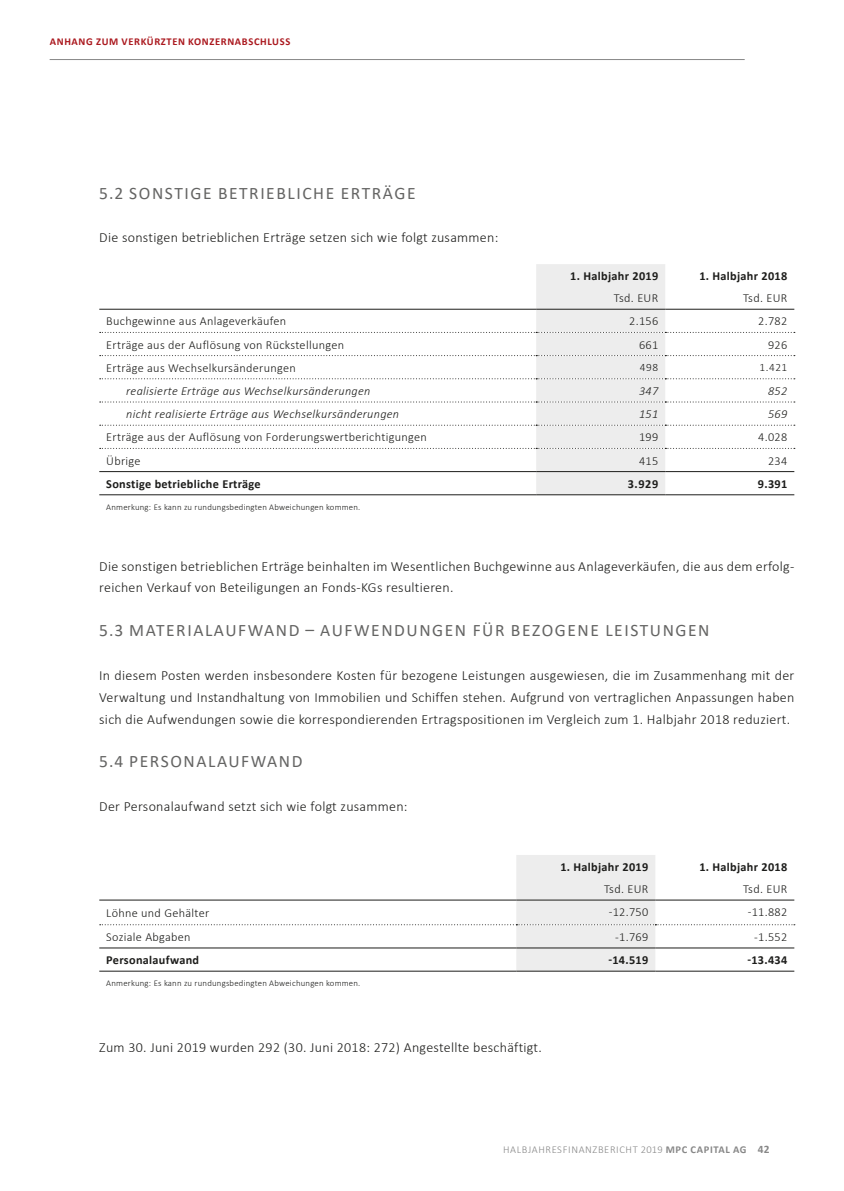
<style>
.page{position:relative;width:844px;height:1191px;background:#fff}
.page>*{position:absolute;margin:0;border:0;box-sizing:border-box;transform-origin:0 0}
.t1{font:17.5px "Calibri";letter-spacing:.09em;color:#646463}
.t2{font:300 14px/21.9px "Calibri";letter-spacing:.02em;color:#1d1d1b}
.t3{font:300 12.25px "Calibri";letter-spacing:.025em;color:#1d1d1b}
.t4{font:700 12.25px "Calibri";letter-spacing:.025em;color:#1d1d1b}
.t5{font:italic 300 12.25px "Calibri";letter-spacing:.025em;color:#1d1d1b}
.t6{font:300 11.2px "Calibri";letter-spacing:.05em;color:#1d1d1b}
.t7{font:300 10.5px "Calibri";letter-spacing:.06em;color:#878787}
.t8{font:700 10.5px "Calibri";letter-spacing:.06em;color:#ab191f}
.t9{font:300 8.75px "Calibri";letter-spacing:.025em;color:#1d1d1b}
.s1{font-weight:700}
.s2{font-weight:700;font-size:11.38px}
</style>
<div class="page">
<hr style="left:50px;top:59px;width:694px;height:1px;background:#878787">
<hr style="left:99px;top:471px;width:437px;height:1px;background:#1d1d1b">
<hr style="left:99px;top:494px;width:437px;height:1px;background:#1d1d1b">
<svg style="left:100px;top:264px;width:694px;height:231px"></svg>
<hr style="left:99px;top:309px;width:437px;height:1px;background:#1d1d1b">
<hr style="left:536px;top:309px;width:129px;height:1px;background:#1d1d1b">
<hr style="left:665px;top:309px;width:129px;height:1px;background:#1d1d1b">
<svg style="left:100px;top:855px;width:694px;height:116px"></svg>
<hr style="left:99px;top:947px;width:417px;height:1px;background:#1d1d1b">
<hr style="left:516px;top:947px;width:139px;height:1px;background:#1d1d1b">
<hr style="left:655px;top:947px;width:139px;height:1px;background:#1d1d1b">
<hr style="left:99px;top:971px;width:417px;height:1px;background:#1d1d1b">
<hr style="left:516px;top:971px;width:139px;height:1px;background:#1d1d1b">
<hr style="left:655px;top:971px;width:139px;height:1px;background:#1d1d1b">
<hr style="left:99px;top:899px;width:417px;height:1px;background:#1d1d1b">
<hr style="left:516px;top:899px;width:139px;height:1px;background:#1d1d1b">
<hr style="left:655px;top:899px;width:139px;height:1px;background:#1d1d1b">
<p class="t8" style="left:50px;top:34px;width:242px">ANHANG ZUM VERKÜRZTEN KONZERNABSCHLUSS</p>
<p class="t1" style="left:99px;top:180px;width:318px">5.2 SONSTIGE BETRIEBLICHE ERTRÄGE</p>
<p class="t2" style="left:99px;top:226px;width:400px">Die sonstigen betrieblichen Erträge setzen sich wie folgt zusammen:</p>
<p class="t4" style="left:570px;top:268px;width:89px">1. Halbjahr 2019</p>
<p class="t3" style="left:613px;top:290px;width:46px">Tsd. EUR</p>
<p class="t4" style="left:699px;top:268px;width:89px">1. Halbjahr 2018</p>
<p class="t3" style="left:742px;top:290px;width:46px">Tsd. EUR</p>
<p class="t3" style="left:106px;top:314px;width:181px">Buchgewinne aus Anlageverkäufen</p>
<p class="t3" style="left:629px;top:314px;width:31px">2.156</p>
<p class="t3" style="left:758px;top:314px;width:31px">2.782</p>
<p class="t3" style="left:106px;top:337px;width:239px">Erträge aus der Auflösung von Rückstellungen</p>
<p class="t3" style="left:638px;top:337px;width:21px">661</p>
<p class="t3" style="left:767px;top:337px;width:21px">926</p>
<p class="t3" style="left:106px;top:360px;width:191px">Erträge aus Wechselkursänderungen</p>
<p class="t6" style="left:639px;top:360px;width:20px">498</p>
<p class="t6" style="left:759px;top:360px;width:29px">1.421</p>
<p class="t5" style="left:126px;top:383px;width:246px">realisierte Erträge aus Wechselkursänderungen</p>
<p class="t5" style="left:638px;top:383px;width:21px">347</p>
<p class="t5" style="left:767px;top:383px;width:21px">852</p>
<p class="t5" style="left:126px;top:406px;width:274px">nicht realisierte Erträge aus Wechselkursänderungen</p>
<p class="t5" style="left:638px;top:406px;width:21px">151</p>
<p class="t5" style="left:767px;top:406px;width:21px">569</p>
<p class="t3" style="left:106px;top:430px;width:322px">Erträge aus der Auflösung von Forderungswertberichtigungen</p>
<p class="t3" style="left:638px;top:430px;width:21px">199</p>
<p class="t3" style="left:758px;top:430px;width:31px">4.028</p>
<p class="t3" style="left:106px;top:453px;width:36px">Übrige</p>
<p class="t3" style="left:638px;top:453px;width:21px">415</p>
<p class="t3" style="left:767px;top:453px;width:21px">234</p>
<p class="t4" style="left:106px;top:475px;width:156px">Sonstige betriebliche Erträge</p>
<p class="t4" style="left:627px;top:475px;width:32px">3.929</p>
<p class="t4" style="left:757px;top:475px;width:31px">9.391</p>
<p class="t9" style="left:106px;top:501px;width:255px">Anmerkung: Es kann zu rundungsbedingten Abweichungen kommen.</p>
<p class="t2" style="left:99px;top:555px;width:696px">Die sonstigen betrieblichen Erträge beinhalten im Wesentlichen Buchgewinne aus Anlageverkäufen, die aus dem erfolg&shy;reichen Verkauf von Beteiligungen an Fonds-KGs resultieren.</p>
<p class="t1" style="left:99px;top:618px;width:611px">5.3 MATERIALAUFWAND – AUFWENDUNGEN FÜR BEZOGENE LEISTUNGEN</p>
<p class="t2" style="left:99px;top:664px;width:696px;text-align:justify">In diesem Posten werden insbesondere Kosten für bezogene Leistungen ausgewiesen, die im Zusammenhang mit der Verwaltung und Instandhaltung von Immobilien und Schiffen stehen. Aufgrund von vertraglichen Anpassungen haben sich die Aufwendungen sowie die korrespondierenden Ertragspositionen im Vergleich zum 1. Halbjahr 2018 reduziert.</p>
<p class="t1" style="left:99px;top:749px;width:205px">5.4 PERSONALAUFWAND</p>
<p class="t2" style="left:99px;top:795px;width:310px">Der Personalaufwand setzt sich wie folgt zusammen:</p>
<p class="t4" style="left:560px;top:858px;width:89px">1. Halbjahr 2019</p>
<p class="t3" style="left:604px;top:881px;width:46px">Tsd. EUR</p>
<p class="t4" style="left:699px;top:858px;width:89px">1. Halbjahr 2018</p>
<p class="t3" style="left:742px;top:881px;width:46px">Tsd. EUR</p>
<p class="t3" style="left:106px;top:905px;width:104px">Löhne und Gehälter</p>
<p class="t3" style="left:608px;top:904px;width:41px">-12.750</p>
<p class="t3" style="left:747px;top:904px;width:41px">-11.882</p>
<p class="t3" style="left:106px;top:929px;width:86px">Soziale Abgaben</p>
<p class="t3" style="left:615px;top:929px;width:35px">-1.769</p>
<p class="t3" style="left:754px;top:929px;width:35px">-1.552</p>
<p class="t4" style="left:106px;top:951px;width:94px">Personalaufwand</p>
<p class="t4" style="left:608px;top:951px;width:41px">-14.519</p>
<p class="t4" style="left:747px;top:951px;width:41px">-13.434</p>
<p class="t9" style="left:106px;top:977px;width:255px">Anmerkung: Es kann zu rundungsbedingten Abweichungen kommen.</p>
<p class="t2" style="left:99px;top:1036px;width:444px">Zum 30. Juni 2019 wurden 292 (30. Juni 2018: 272) Angestellte beschäftigt.</p>
<p class="t7" style="left:503px;top:1143px;width:268px">HALBJAHRESFINANZBERICHT 2019 <span class="s1">MPC CAPITAL AG</span> <span class="s2">42</span></p>
</div>
